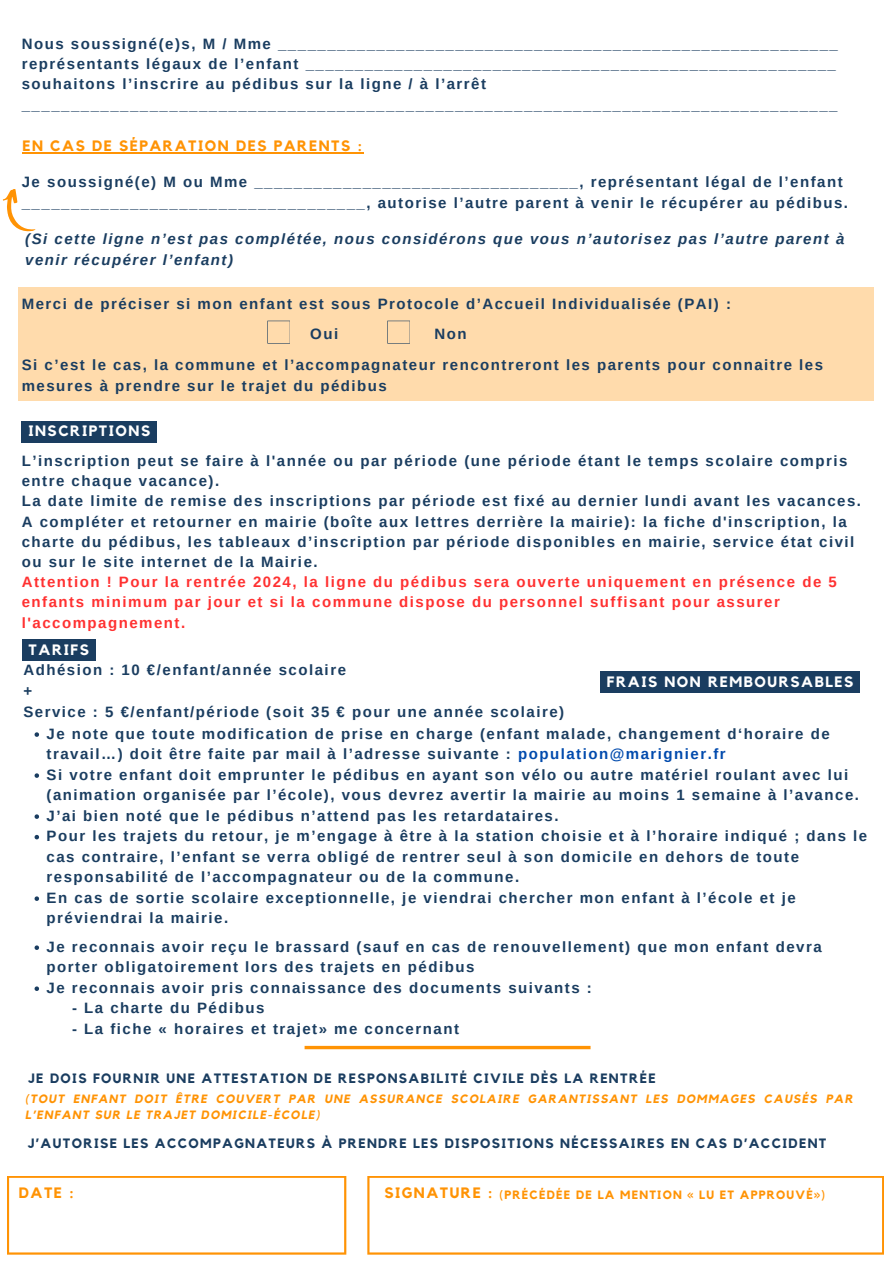
<style>
.page{position:relative;width:894px;height:1264px;background:#fff}
.page>*{position:absolute;margin:0;border:0;box-sizing:border-box;transform-origin:0 0}
.t1{font:700 15px/20.5px "Arimo";letter-spacing:.1em;color:#1a3d60}
.t2{font:700 15px/20.2px "Arimo";letter-spacing:.1em;color:#ff3131}
.t3{font:italic 700 15px/20.2px "Arimo";letter-spacing:.1em;color:#1a3d60}
.t4{font:700 15px "Kollektif";letter-spacing:.1em;color:#ff9304}
.t5{font:700 15px "Kollektif";letter-spacing:.1em;color:#fff}
.t6{font:700 13.5px "Kollektif";letter-spacing:.1em;color:#1a3d60}
.t7{font:italic 700 12px/16px "Kollektif";letter-spacing:.1em;color:#ff9304}
.t8{font:700 12px "Kollektif";letter-spacing:.1em;color:#ff9304}
.s1{color:#004aad}
</style>
<div class="page">
<svg style="left:2px;top:189px;width:34px;height:43px"></svg>
<div style="left:18px;top:287px;width:855px;height:113px;background:#ffdbac"></div>
<svg style="left:267px;top:321px;width:23px;height:22px"></svg>
<svg style="left:387px;top:321px;width:23px;height:22px"></svg>
<svg style="left:7px;top:1176px;width:339px;height:78px"></svg>
<svg style="left:367px;top:1176px;width:516px;height:78px"></svg>
<svg style="left:304px;top:1045px;width:286px;height:4px"></svg>
<hr style="left:23px;top:152px;width:340px;height:1px;background:#ff9304">
<div style="left:600px;top:671px;width:259px;height:22px;background:#1a3d60"></div>
<svg style="left:35px;top:732px;width:4px;height:4px"></svg>
<svg style="left:35px;top:773px;width:4px;height:4px"></svg>
<svg style="left:35px;top:814px;width:4px;height:4px"></svg>
<svg style="left:35px;top:834px;width:4px;height:5px"></svg>
<svg style="left:35px;top:896px;width:4px;height:4px"></svg>
<svg style="left:35px;top:945px;width:4px;height:4px"></svg>
<svg style="left:35px;top:986px;width:4px;height:4px"></svg>
<div style="left:22px;top:421px;width:135px;height:22px;background:#1a3d60"></div>
<div style="left:22px;top:639px;width:74px;height:22px;background:#1a3d60"></div>
<p class="t1" style="left:22px;top:34px;width:817px">Nous soussigné(e)s, M / Mme _________________________________________________________ représentants légaux de l’enfant ______________________________________________________ souhaitons l’inscrire au pédibus sur la ligne / à l’arrêt ___________________________________________________________________________________</p>
<p class="t4" style="left:23px;top:137px;width:341px">EN CAS DE SÉPARATION DES PARENTS :</p>
<p class="t1" style="left:22px;top:172px;width:827px">Je soussigné(e) M ou Mme _________________________________, représentant légal de l’enfant ___________________________________, autorise l’autre parent à venir le récupérer au pédibus.</p>
<p class="t3" style="left:25px;top:229px;width:820px">(Si cette ligne n’est pas complétée, nous considérons que vous n’autorisez pas l’autre parent à venir récupérer l’enfant)</p>
<p class="t1" style="left:22px;top:294px;width:710px">Merci de préciser si mon enfant est sous Protocole d’Accueil Individualisée (PAI) :</p>
<p class="t1" style="left:310px;top:324px;width:29px">Oui</p>
<p class="t1" style="left:434px;top:324px;width:34px">Non</p>
<p class="t1" style="left:22px;top:355px;width:802px">Si c’est le cas, la commune et l’accompagnateur rencontreront les parents pour connaitre les mesures à prendre sur le trajet du pédibus</p>
<p class="t5" style="left:28px;top:422px;width:123px">INSCRIPTIONS</p>
<p class="t1" style="left:22px;top:451px;width:840px">L’inscription peut se faire à l'année ou par période (une période étant le temps scolaire compris entre chaque vacance).<br>La date limite de remise des inscriptions par période est fixé au dernier lundi avant les vacances.<br>A compléter et retourner en mairie (boîte aux lettres derrière la mairie): la fiche d'inscription, la charte du pédibus, les tableaux d’inscription par période disponibles en mairie, service état civil ou sur le site internet de la Mairie.</p>
<p class="t2" style="left:22px;top:572px;width:816px">Attention ! Pour la rentrée 2024, la ligne du pédibus sera ouverte uniquement en présence de 5 enfants minimum par jour et si la commune dispose du personnel suffisant pour assurer l'accompagnement.</p>
<p class="t5" style="left:29px;top:641px;width:62px">TARIFS</p>
<p class="t1" style="left:23px;top:660px;width:542px">Adhésion : 10 €/enfant/année scolaire<br>+<br>Service : 5 €/enfant/période (soit 35 € pour une année scolaire)</p>
<p class="t5" style="left:606px;top:673px;width:248px">FRAIS NON REMBOURSABLES</p>
<p class="t1" style="left:47px;top:723px;width:822px">Je note que toute modification de prise en charge (enfant malade, changement d‘horaire de travail…) doit être faite par mail à l’adresse suivante : <span class="s1">population@marignier.fr<br></span>Si votre enfant doit emprunter le pédibus en ayant son vélo ou autre matériel roulant avec lui (animation organisée par l’école), vous devrez avertir la mairie au moins 1 semaine à l’avance.<br>J’ai bien noté que le pédibus n’attend pas les retardataires.<br>Pour les trajets du retour, je m’engage à être à la station choisie et à l’horaire indiqué ; dans le cas contraire, l’enfant se verra obligé de rentrer seul à son domicile en dehors de toute responsabilité de l’accompagnateur ou de la commune.<br>En cas de sortie scolaire exceptionnelle, je viendrai chercher mon enfant à l’école et je préviendrai la mairie.</p>
<p class="t1" style="left:47px;top:936px;width:776px">Je reconnais avoir reçu le brassard (sauf en cas de renouvellement) que mon enfant devra porter obligatoirement lors des trajets en pédibus<br>Je reconnais avoir pris connaissance des documents suivants :</p>
<p class="t1" style="left:72px;top:998px;width:194px">- La charte du Pédibus</p>
<p class="t1" style="left:72px;top:1018px;width:388px">- La fiche « horaires et trajet» me concernant</p>
<p class="t6" style="left:28px;top:1070px;width:628px">JE DOIS FOURNIR UNE ATTESTATION DE RESPONSABILITÉ CIVILE DÈS LA RENTRÉE</p>
<p class="t7" style="left:25px;top:1090px;width:829px">(TOUT ENFANT DOIT ÊTRE COUVERT PAR UNE ASSURANCE SCOLAIRE GARANTISSANT LES DOMMAGES CAUSÉS PAR<br>L’ENFANT SUR LE TRAJET DOMICILE-ÉCOLE)</p>
<p class="t6" style="left:28px;top:1134px;width:799px">J’AUTORISE LES ACCOMPAGNATEURS À PRENDRE LES DISPOSITIONS NÉCESSAIRES EN CAS D’ACCIDENT</p>
<p class="t4" style="left:19px;top:1184px;width:57px">DATE :</p>
<p class="t8" style="left:499px;top:1187px;width:327px">(PRÉCÉDÉE DE LA MENTION « LU ET APPROUVÉ»)</p>
<p class="t4" style="left:384px;top:1184px;width:110px">SIGNATURE :</p>
</div>
